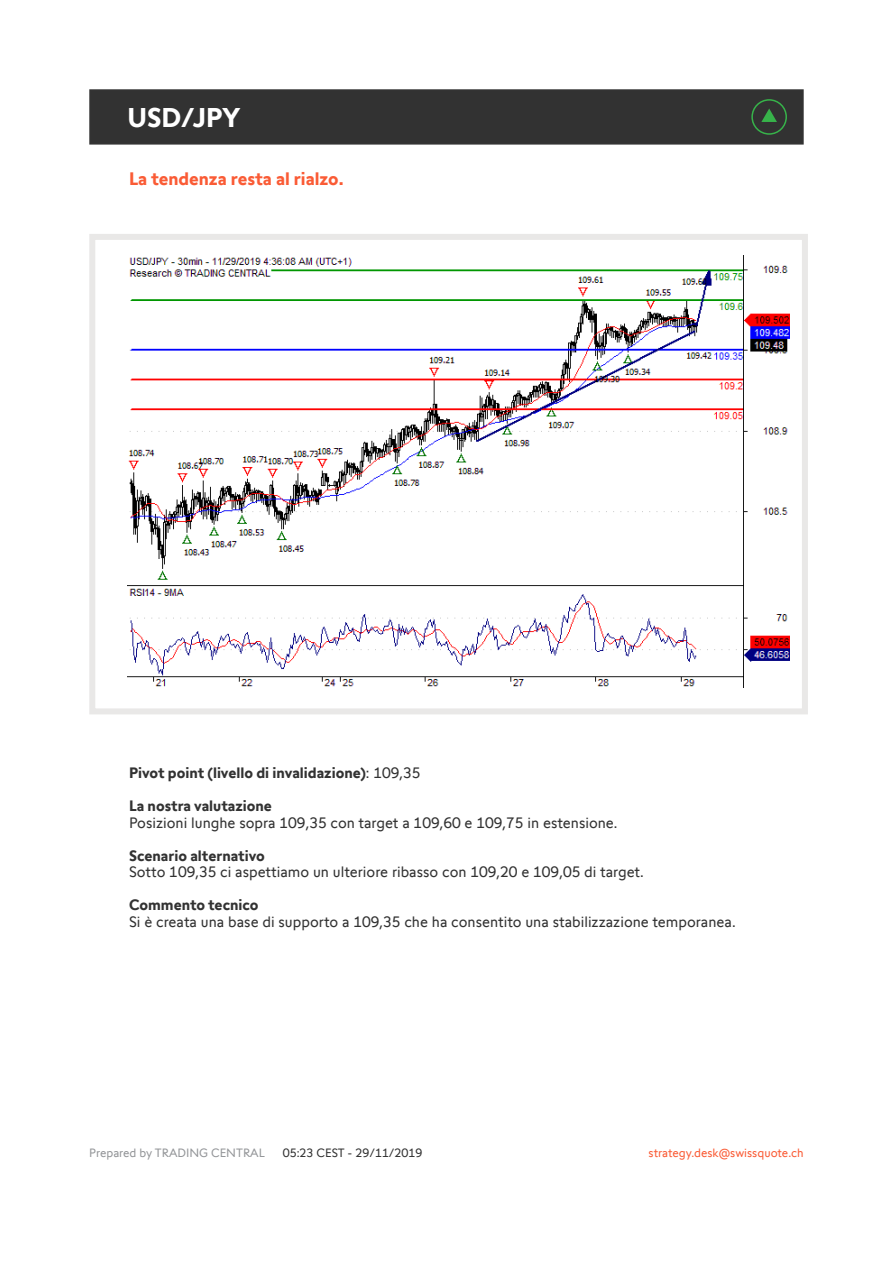
<style>
.page{position:relative;width:893px;height:1263px;background:#fff}
.page>*{position:absolute;margin:0;border:0;box-sizing:border-box;transform-origin:0 0}
.t1{font:700 27px "Swissquote CT";color:#fff}
.t2{font:700 18px "Swissquote CT";color:#fa5b35}
.t3{font:15px "Swissquote CT";color:#323232}
.t4{font:700 15px "Swissquote CT";color:#323232}
.t5{font:12px "Swissquote CT";color:#fa5b35}
.t6{font:12px "Swissquote CT";color:#939598}
.t7{font:12px "Swissquote CT";color:#323232}
.s1{font-weight:400}
</style>
<div class="page">
<div style="left:89px;top:234px;width:719px;height:480px;border:6px solid #e9e8e7"></div>
<div style="left:89px;top:89px;width:715px;height:56px;background:#323232;border:2px solid #323232"></div>
<img style="left:128px;top:255px;width:661px;height:432px">
<svg style="left:751px;top:99px;width:36px;height:36px"></svg>
<h1 class="t1" style="left:128px;top:101px;width:114px">USD/JPY</h1>
<p class="t2" style="left:129px;top:168px;width:216px">La tendenza resta al rialzo.</p>
<p class="t4" style="left:129px;top:764px;width:293px">Pivot point (livello di invalidazione)<span class="s1">: 109,35</span></p>
<p class="t4" style="left:129px;top:797px;width:144px">La nostra valutazione</p>
<p class="t3" style="left:129px;top:814px;width:490px">Posizioni lunghe sopra 109,35 con target a 109,60 e 109,75 in estensione.</p>
<p class="t4" style="left:129px;top:846px;width:137px">Scenario alternativo</p>
<p class="t3" style="left:129px;top:863px;width:516px">Sotto 109,35 ci aspettiamo un ulteriore ribasso con 109,20 e 109,05 di target.</p>
<p class="t4" style="left:129px;top:896px;width:131px">Commento tecnico</p>
<p class="t3" style="left:129px;top:913px;width:608px">Si è creata una base di supporto a 109,35 che ha consentito una stabilizzazione temporanea.</p>
<p class="t6" style="left:89px;top:1145px;width:177px">Prepared by TRADING CENTRAL</p>
<p class="t7" style="left:283px;top:1145px;width:141px">05:23 CEST - 29/11/2019</p>
<p class="t5" style="left:649px;top:1145px;width:157px">strategy.desk@swissquote.ch</p>
</div>
